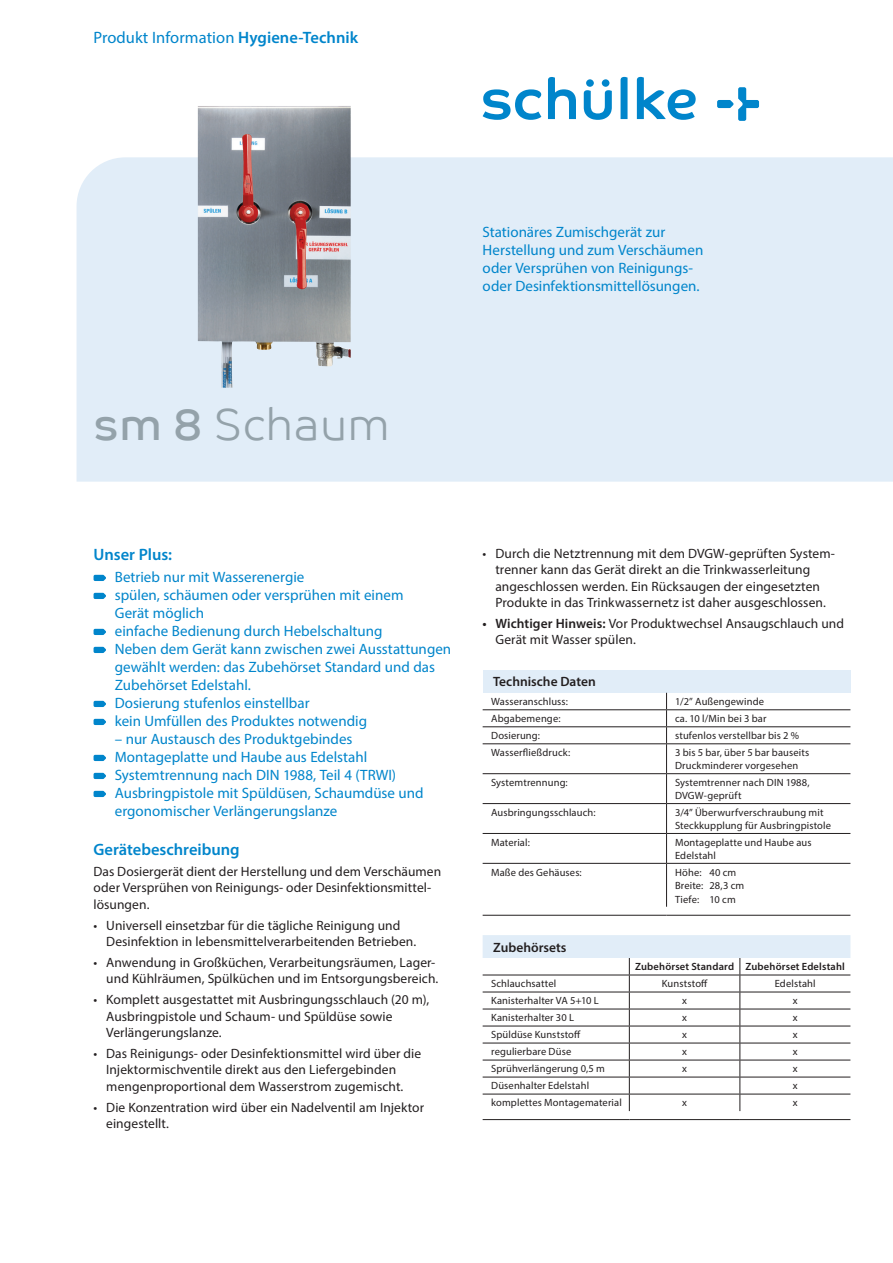
<style>
.page{position:relative;width:893px;height:1263px;background:#fff}
.page>*{position:absolute;margin:0;border:0;box-sizing:border-box;transform-origin:0 0}
.t1{font:45px "Co Text Lt";color:#94a2aa}
.t2{font:16.5px "Myriad Pro";letter-spacing:.005em;color:#0085cb}
.t3{font:600 16.5px "Myriad Pro";color:#0085cb}
.t4{font:15px/18px "Myriad Pro";color:#0085cb}
.t5{font:13.5px/16.5px "Myriad Pro";letter-spacing:.005em;color:#231f20}
.t6{font:600 13.5px "Myriad Pro";color:#231f20}
.t7{font:10.5px/13.5px "Myriad Pro";letter-spacing:.015em;color:#231f20}
.t8{font:600 10.5px "Myriad Pro";letter-spacing:.015em;color:#231f20}
.s1{font-weight:600}
.s2{font-family:"Co Text"}
</style>
<div class="page">
<div style="left:77px;top:157px;width:816px;height:325px;background:#e1edf8"></div>
<svg style="left:94px;top:575px;width:12px;height:6px"></svg>
<svg style="left:94px;top:593px;width:12px;height:6px"></svg>
<svg style="left:94px;top:629px;width:12px;height:6px"></svg>
<svg style="left:94px;top:647px;width:12px;height:6px"></svg>
<svg style="left:94px;top:701px;width:12px;height:6px"></svg>
<svg style="left:94px;top:719px;width:12px;height:6px"></svg>
<svg style="left:94px;top:755px;width:12px;height:6px"></svg>
<svg style="left:94px;top:773px;width:12px;height:6px"></svg>
<svg style="left:94px;top:791px;width:12px;height:6px"></svg>
<div style="left:483px;top:670px;width:367px;height:23px;background:#e1edf8"></div>
<hr style="left:483px;top:915px;width:183px;height:1px;background:#231f20">
<hr style="left:666px;top:915px;width:184px;height:1px;background:#231f20">
<hr style="left:483px;top:709px;width:183px;height:1px;background:#231f20">
<hr style="left:666px;top:709px;width:184px;height:1px;background:#231f20">
<hr style="left:483px;top:726px;width:183px;height:1px;background:#231f20">
<hr style="left:666px;top:726px;width:184px;height:1px;background:#231f20">
<hr style="left:483px;top:743px;width:183px;height:1px;background:#231f20">
<hr style="left:666px;top:743px;width:184px;height:1px;background:#231f20">
<hr style="left:483px;top:773px;width:183px;height:1px;background:#231f20">
<hr style="left:666px;top:773px;width:184px;height:1px;background:#231f20">
<hr style="left:483px;top:803px;width:183px;height:1px;background:#231f20">
<hr style="left:666px;top:803px;width:184px;height:1px;background:#231f20">
<hr style="left:483px;top:833px;width:183px;height:1px;background:#231f20">
<hr style="left:666px;top:833px;width:184px;height:1px;background:#231f20">
<svg style="left:666px;top:693px;width:1px;height:170px"></svg>
<hr style="left:483px;top:863px;width:183px;height:1px;background:#231f20">
<hr style="left:666px;top:863px;width:184px;height:1px;background:#231f20">
<hr style="left:666px;top:864px;width:1px;height:43px;background:#231f20">
<hr style="left:483px;top:1119px;width:146px;height:1px;background:#231f20">
<hr style="left:629px;top:1119px;width:111px;height:1px;background:#231f20">
<hr style="left:740px;top:1119px;width:110px;height:1px;background:#231f20">
<svg style="left:483px;top:935px;width:367px;height:176px"></svg>
<svg style="left:584px;top:79px;width:28px;height:41px"></svg>
<svg style="left:483px;top:89px;width:58px;height:31px"></svg>
<svg style="left:548px;top:77px;width:28px;height:42px"></svg>
<svg style="left:621px;top:77px;width:6px;height:42px"></svg>
<svg style="left:637px;top:77px;width:59px;height:43px"></svg>
<svg style="left:717px;top:87px;width:42px;height:34px"></svg>
<img style="left:198px;top:106px;width:153px;height:282px">
<p class="t2" style="left:94px;top:27px;width:266px">Produkt Information <span class="s1">Hygiene-Technik</span></p>
<p class="t4" style="left:483px;top:223px;width:222px">Stationäres Zumischgerät zur Herstellung und zum Verschäumen oder Versprühen von Reinigungs&shy;oder Desinfektionsmittellösungen.</p>
<h1 class="t1" style="left:94px;top:398px;width:298px"><span class="s2">sm 8</span> Schaum</h1>
<p class="t3" style="left:94px;top:544px;width:80px">Unser Plus:</p>
<p class="t4" style="left:115px;top:568px;width:338px">Betrieb nur mit Wasserenergie<br>spülen, schäumen oder versprühen mit einem<br>Gerät möglich<br>einfache Bedienung durch Hebelschaltung<br>Neben dem Gerät kann zwischen zwei Ausstattungen gewählt werden: das Zubehörset Standard und das Zubehörset Edelstahl.<br>Dosierung stufenlos einstellbar<br>kein Umfüllen des Produktes notwendig</p>
<p class="t4" style="left:115px;top:730px;width:310px">– nur Austausch des Produktgebindes Montageplatte und Haube aus Edelstahl Systemtrennung nach DIN 1988, Teil 4 (TRWI)<br>Ausbringpistole mit Spüldüsen, Schaumdüse und ergonomischer Verlängerungslanze</p>
<p class="t3" style="left:94px;top:839px;width:148px">Gerätebeschreibung</p>
<p class="t5" style="left:94px;top:863px;width:349px">Das Dosiergerät dient der Herstellung und dem Verschäumen oder Versprühen von Reinigungs- oder Desinfektionsmittel&shy;lösungen.</p>
<p class="t5" style="left:106px;top:917px;width:311px;text-indent:-13px">• Universell einsetzbar für die tägliche Reinigung und<br>Desinfektion in lebensmittelverarbeitenden Betrieben.</p>
<p class="t5" style="left:94px;top:954px;width:346px;text-align:right">• Anwendung in Großküchen, Verarbeitungsräumen, Lager&shy;und Kühlräumen, Spülküchen und im Entsorgungsbereich.</p>
<p class="t5" style="left:106px;top:991px;width:324px;text-indent:-13px">• Komplett ausgestattet mit Ausbringungsschlauch (20 m),<br>Ausbringpistole und Schaum- und Spüldüse sowie<br>Verlängerungslanze.</p>
<p class="t5" style="left:106px;top:1045px;width:316px;text-indent:-13px">• Das Reinigungs- oder Desinfektionsmittel wird über die<br>Injektormischventile direkt aus den Liefergebinden mengenproportional dem Wasserstrom zugemischt.</p>
<p class="t5" style="left:106px;top:1099px;width:319px;text-indent:-13px">• Die Konzentration wird über ein Nadelventil am Injektor eingestellt.</p>
<p class="t5" style="left:495px;top:545px;width:340px;text-indent:-13px">• Durch die Netztrennung mit dem DVGW-geprüften System&shy;trenner kann das Gerät direkt an die Trinkwasserleitung angeschlossen werden. Ein Rücksaugen der eingesetzten Produkte in das Trinkwassernetz ist daher ausgeschlossen.</p>
<p class="t5" style="left:495px;top:615px;width:350px;text-indent:-13px"><span class="s1">• Wichtiger Hinweis:</span> Vor Produktwechsel Ansaugschlauch und<br>Gerät mit Wasser spülen.</p>
<p class="t6" style="left:493px;top:673px;width:104px">Technische Daten</p>
<p class="t7" style="left:491px;top:694px;width:78px">Wasseranschluss:</p>
<p class="t7" style="left:675px;top:694px;width:91px">1/2” Außengewinde</p>
<p class="t7" style="left:491px;top:711px;width:71px">Abgabemenge:</p>
<p class="t7" style="left:675px;top:711px;width:93px">ca. 10 l/Min bei 3 bar</p>
<p class="t7" style="left:491px;top:728px;width:50px">Dosierung:</p>
<p class="t7" style="left:675px;top:728px;width:125px">stufenlos verstellbar bis 2 %</p>
<p class="t7" style="left:491px;top:745px;width:81px">Wasserfließdruck:</p>
<p class="t7" style="left:675px;top:745px;width:136px">3 bis 5 bar, über 5 bar bauseits<br>Druckminderer vorgesehen</p>
<p class="t7" style="left:491px;top:775px;width:78px">Systemtrennung:</p>
<p class="t7" style="left:675px;top:775px;width:136px">Systemtrenner nach DIN 1988,<br>DVGW-geprüft</p>
<p class="t7" style="left:491px;top:805px;width:106px">Ausbringungsschlauch:</p>
<p class="t7" style="left:675px;top:805px;width:158px">3/4” Überwurfverschraubung mit<br>Steckkupplung für Ausbringpistole</p>
<p class="t7" style="left:491px;top:835px;width:40px">Material:</p>
<p class="t7" style="left:675px;top:835px;width:138px">Montageplatte und Haube aus<br>Edelstahl</p>
<p class="t7" style="left:491px;top:865px;width:92px">Maße des Gehäuses:</p>
<p class="t7" style="left:675px;top:865px;width:71px">Höhe: 40 cm<br>Breite: 28,3 cm<br>Tiefe: 10 cm</p>
<p class="t6" style="left:493px;top:938px;width:75px">Zubehörsets</p>
<p class="t8" style="left:635px;top:960px;width:211px">Zubehörset Standard Zubehörset Edelstahl</p>
<p class="t7" style="left:491px;top:977px;width:67px">Schlauchsattel</p>
<p class="t7" style="left:662px;top:977px;width:47px">Kunststoff</p>
<p class="t7" style="left:775px;top:977px;width:42px">Edelstahl</p>
<p class="t7" style="left:491px;top:994px;width:109px">Kanisterhalter VA 5+10 L</p>
<p class="t7" style="left:682px;top:994px;width:6px">x</p>
<p class="t7" style="left:793px;top:994px;width:6px">x</p>
<p class="t7" style="left:491px;top:1011px;width:84px">Kanisterhalter 30 L</p>
<p class="t7" style="left:682px;top:1011px;width:6px">x</p>
<p class="t7" style="left:793px;top:1011px;width:6px">x</p>
<p class="t7" style="left:491px;top:1028px;width:91px">Spüldüse Kunststoff</p>
<p class="t7" style="left:682px;top:1028px;width:6px">x</p>
<p class="t7" style="left:793px;top:1028px;width:6px">x</p>
<p class="t7" style="left:491px;top:1045px;width:82px">regulierbare Düse</p>
<p class="t7" style="left:682px;top:1045px;width:6px">x</p>
<p class="t7" style="left:793px;top:1045px;width:6px">x</p>
<p class="t7" style="left:491px;top:1062px;width:115px">Sprühverlängerung 0,5 m</p>
<p class="t7" style="left:682px;top:1062px;width:6px">x</p>
<p class="t7" style="left:793px;top:1062px;width:6px">x</p>
<p class="t7" style="left:491px;top:1079px;width:99px">Düsenhalter Edelstahl</p>
<p class="t7" style="left:793px;top:1079px;width:6px">x</p>
<p class="t7" style="left:491px;top:1096px;width:132px">komplettes Montagematerial</p>
<p class="t7" style="left:682px;top:1096px;width:6px">x</p>
<p class="t7" style="left:793px;top:1096px;width:6px">x</p>
</div>
